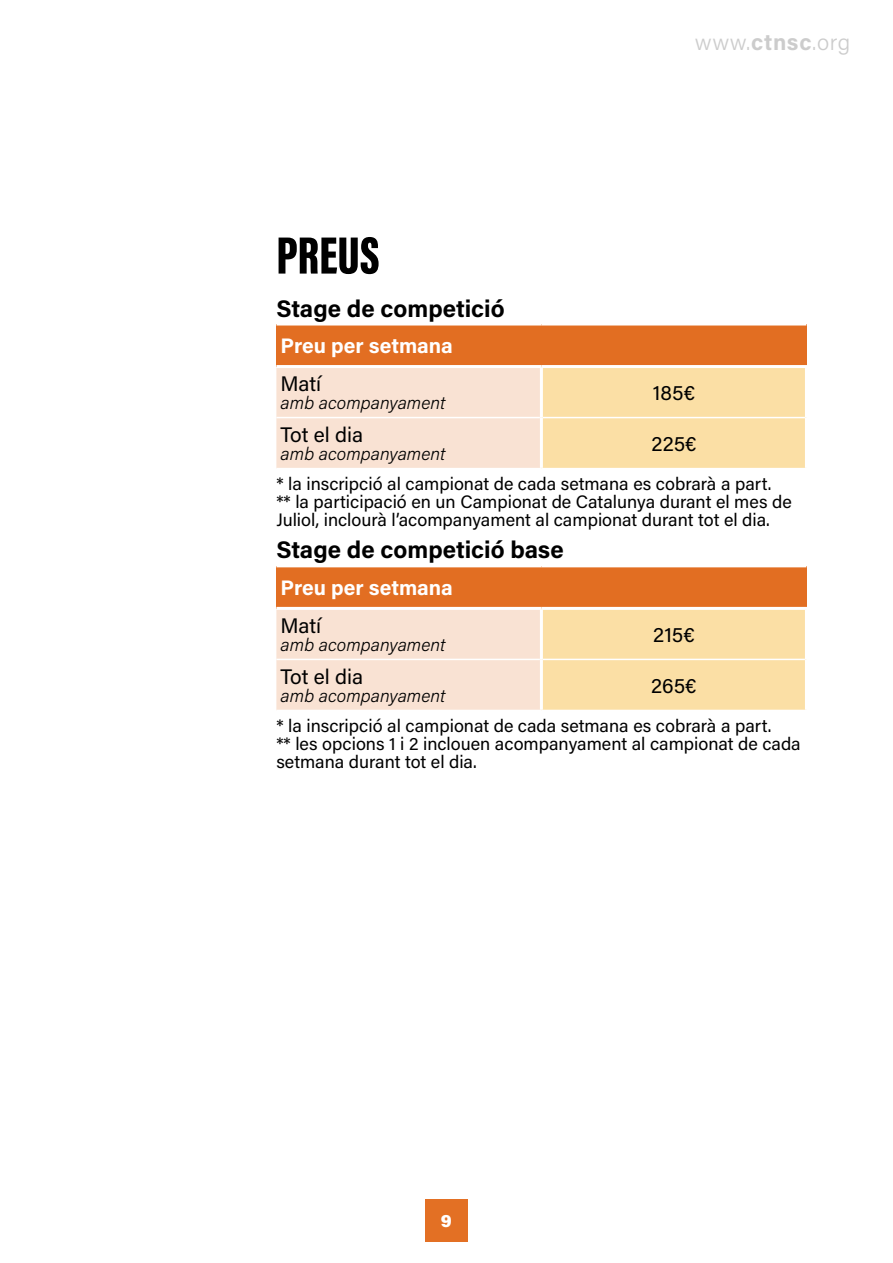
<style>
.page{position:relative;width:893px;height:1263px;background:#fff}
.page>*{position:absolute;margin:0;border:0;box-sizing:border-box;transform-origin:0 0}
.t1{font:900 54px "Acumin Pro Extra Cond";color:#000}
.t2{font:700 24px "Acumin Pro";color:#000}
.t3{font:300 22.5px "Acumin Pro";letter-spacing:.025em;color:#ccc}
.t4{font:21px "Acumin Pro";color:#000}
.t5{font:700 21px "Acumin Pro";color:#fff}
.t6{font:18px/18px "Acumin Pro";color:#000}
.t7{font:italic 300 18px "Acumin Pro";color:#000}
.t8{font:900 18px "Acumin Pro";color:#fff}
.s1{font-weight:700}
</style>
<div class="page">
<div style="left:425px;top:1199px;width:43px;height:43px;background:#e37024"></div>
<div style="left:276px;top:324px;width:530px;height:42px;background:#e26e22"></div>
<svg style="left:276px;top:368px;width:529px;height:100px;background:#fae0bc"></svg>
<hr style="left:276px;top:417px;width:264px;height:1px;background:#fff">
<hr style="left:543px;top:417px;width:262px;height:1px;background:#fff">
<hr style="left:276px;top:322px;width:265px;height:3px;background:#fff">
<hr style="left:541px;top:322px;width:265px;height:3px;background:#fff">
<hr style="left:540px;top:368px;width:3px;height:50px;background:#fff">
<hr style="left:540px;top:418px;width:3px;height:50px;background:#fff">
<hr style="left:276px;top:365px;width:265px;height:3px;background:#fff">
<hr style="left:541px;top:365px;width:267px;height:3px;background:#fff">
<div style="left:276px;top:566px;width:530px;height:42px;background:#e26e22"></div>
<svg style="left:276px;top:610px;width:529px;height:100px;background:#fae0bc"></svg>
<hr style="left:276px;top:659px;width:264px;height:1px;background:#fff">
<hr style="left:543px;top:659px;width:262px;height:1px;background:#fff">
<hr style="left:276px;top:564px;width:265px;height:3px;background:#fff">
<hr style="left:541px;top:564px;width:265px;height:3px;background:#fff">
<hr style="left:540px;top:610px;width:3px;height:49px;background:#fff">
<hr style="left:540px;top:659px;width:3px;height:51px;background:#fff">
<hr style="left:276px;top:607px;width:265px;height:3px;background:#fff">
<hr style="left:541px;top:607px;width:267px;height:3px;background:#fff">
<h1 class="t1" style="left:276px;top:222px;width:105px">PREUS</h1>
<h2 class="t2" style="left:276px;top:291px;width:230px">Stage de competició</h2>
<p class="t5" style="left:281px;top:331px;width:174px">Preu per setmana</p>
<p class="t4" style="left:281px;top:369px;width:42px">Matí</p>
<p class="t7" style="left:281px;top:390px;width:166px">amb acompanyament</p>
<p class="t3" style="left:695px;top:27px;width:157px">www.<span class="s1">ctnsc</span>.org</p>
<p class="t4" style="left:653px;top:378px;width:44px">185€</p>
<p class="t4" style="left:281px;top:420px;width:84px">Tot el dia</p>
<p class="t7" style="left:281px;top:441px;width:166px">amb acompanyament</p>
<p class="t4" style="left:651px;top:429px;width:47px">225€</p>
<p class="t6" style="left:276px;top:474px;width:517px">* la inscripció al campionat de cada setmana es cobrarà a part.<br>** la participació en un Campionat de Catalunya durant el mes de<br>Juliol, inclourà l’acompanyament al campionat durant tot el dia.</p>
<h2 class="t2" style="left:276px;top:533px;width:289px">Stage de competició base</h2>
<p class="t5" style="left:281px;top:573px;width:174px">Preu per setmana</p>
<p class="t4" style="left:281px;top:611px;width:42px">Matí</p>
<p class="t7" style="left:281px;top:632px;width:166px">amb acompanyament</p>
<p class="t4" style="left:653px;top:620px;width:43px">215€</p>
<p class="t4" style="left:281px;top:662px;width:84px">Tot el dia</p>
<p class="t7" style="left:281px;top:683px;width:166px">amb acompanyament</p>
<p class="t4" style="left:651px;top:671px;width:47px">265€</p>
<p class="t6" style="left:276px;top:716px;width:526px">* la inscripció al campionat de cada setmana es cobrarà a part.<br>** les opcions 1 i 2 inclouen acompanyament al campionat de cada setmana durant tot el dia.</p>
<p class="t8" style="left:441px;top:1208px;width:13px">9</p>
</div>
